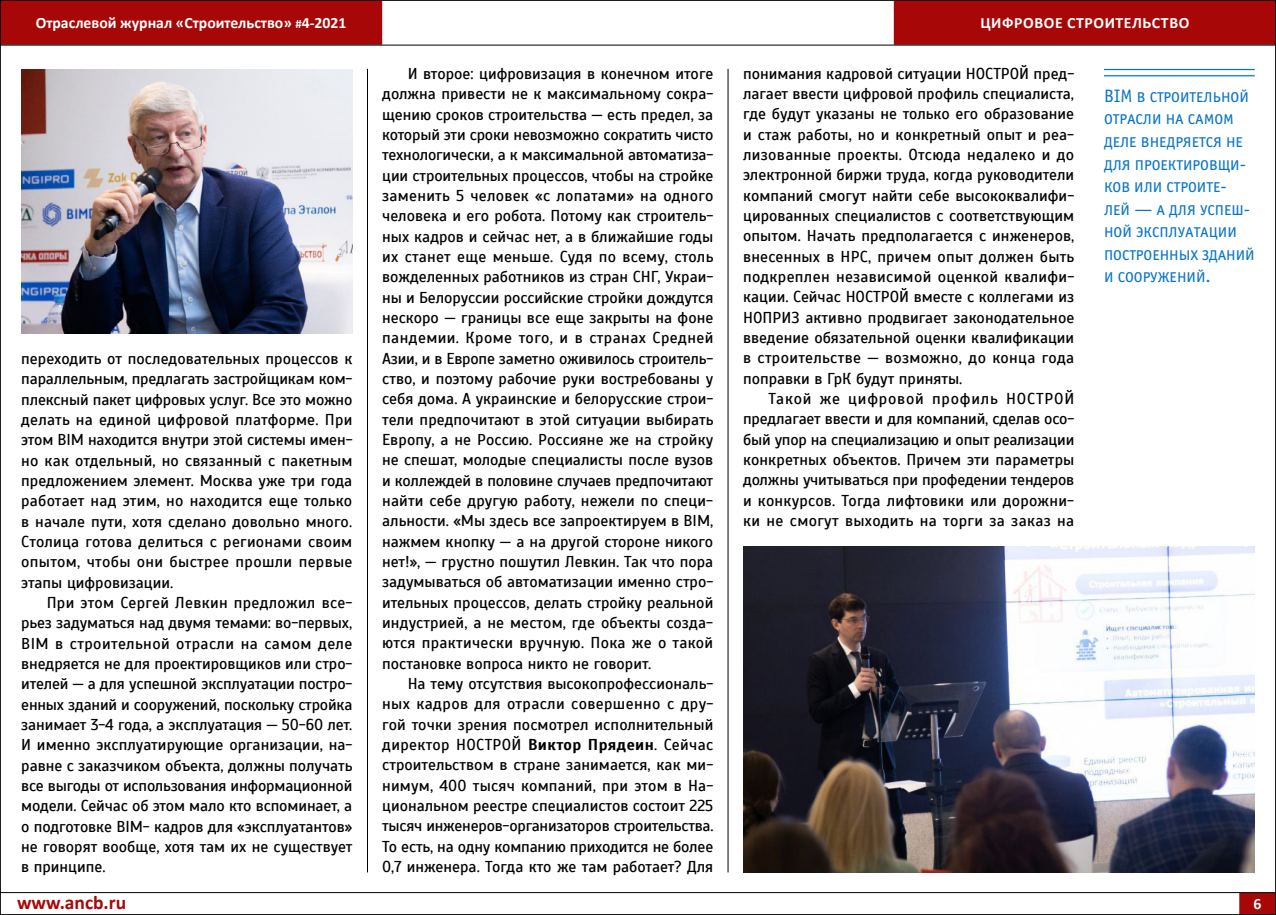
<style>
.page{position:relative;width:1276px;height:915px;background:#fff}
.page>*{position:absolute;margin:0;border:0;box-sizing:border-box;transform-origin:0 0}
.t1{font:700 19.5px "Calibri";color:#a80707}
.t2{font:18px/22.5px "Officina Sans Book SCC";color:#0975c9}
.t3{font:15.75px/20.2px "Scada";color:#000;text-align:justify}
.t4{font:700 15.75px "Calibri";color:#fff}
.s1{font-size:12.75px}
.s2{font-weight:700}
</style>
<div class="page">
<img style="left:21px;top:69px;width:331px;height:264px">
<img style="left:743px;top:546px;width:511px;height:325px">
<hr style="left:1104px;top:69px;width:150px;height:1px;background:#0975c9">
<hr style="left:1104px;top:75px;width:150px;height:1px;background:#0975c9">
<hr style="left:728px;top:69px;width:1px;height:803px;background:#000">
<hr style="left:367px;top:69px;width:1px;height:803px;background:#000">
<div style="left:0;top:1px;width:382px;height:44px;background:#a80707"></div>
<div style="left:894px;top:1px;width:382px;height:44px;background:#a80707"></div>
<hr style="left:0;top:0;width:1276px;height:1px;background:#000">
<hr style="left:0;top:45px;width:1276px;height:1px;background:#000">
<div style="left:1239px;top:892px;width:37px;height:21px;background:#a80707"></div>
<hr style="left:0;top:891px;width:1276px;height:1px;background:#000">
<hr style="left:0;top:913px;width:1276px;height:1px;background:#000">
<hr style="left:0;top:0;width:1px;height:914px;background:#000">
<hr style="left:1275px;top:0;width:1px;height:914px;background:#000">
<p class="t4" style="left:36px;top:12px;width:312px">Отраслевой журнал «Строительство» <span class="s1">#</span>4-2021</p>
<p class="t4" style="left:980px;top:12px;width:45px">Цифровое</p>
<p class="t4" style="left:1067px;top:12px;width:11px">строите</p>
<p class="t4" style="left:1132px;top:12px;width:30px">льство</p>
<p class="t3" style="left:21px;top:348px;width:333px">переходить от последовательных процессов к параллельным, предлагать застройщикам ком&shy;плексный пакет цифровых услуг. Все это можно делать на единой цифровой платформе. При этом BIM находится внутри этой системы имен&shy;но как отдельный, но связанный с пакетным предложением элемент. Москва уже три года работает над этим, но находится еще только в начале пути, хотя сделано довольно много.<br>Столица готова делиться с регионами своим опытом, чтобы они быстрее прошли первые этапы цифровизации.</p>
<p class="t3" style="left:21px;top:592px;width:333px;text-indent:26px">При этом Сергей Левкин предложил все&shy;рьез задуматься над двумя темами: во-первых, BIM в строительной отрасли на самом деле внедряется не для проектировщиков или стро&shy;ителей — а для успешной эксплуатации постро&shy;енных зданий и сооружений, поскольку стройка занимает 3-4 года, а эксплуатация — 50-60 лет.<br>И именно эксплуатирующие организации, на&shy;равне с заказчиком объекта, должны получать все выгоды от использования информационной модели. Сейчас об этом мало кто вспоминает, а о подготовке BIM- кадров для «эксплуатантов» не говорят вообще, хотя там их не существует в принципе.</p>
<p class="t3" style="left:382px;top:64px;width:333px;text-indent:26px">И второе: цифровизация в конечном итоге должна привести не к максимальному сокра&shy;щению сроков строительства — есть предел, за который эти сроки невозможно сократить чисто технологически, а к максимальной автоматиза&shy;ции строительных процессов, чтобы на стройке заменить 5 человек «с лопатами» на одного человека и его робота. Потому как строитель&shy;ных кадров и сейчас нет, а в ближайшие годы их станет еще меньше. Судя по всему, столь вожделенных работников из стран СНГ, Украи&shy;ны и Белоруссии российские стройки дождутся нескоро — границы все еще закрыты на фоне пандемии. Кроме того, и в странах Средней Азии, и в Европе заметно оживилось строитель&shy;ство, и поэтому рабочие руки востребованы у себя дома. А украинские и белорусские строи&shy;тели предпочитают в этой ситуации выбирать Европу, а не Россию. Россияне же на стройку не спешат, молодые специалисты после вузов и коллеждей в половине случаев предпочитают найти себе другую работу, нежели по специ&shy;альности. «Мы здесь все запроектируем в BIM, нажмем кнопку — а на другой стороне никого нет!», — грустно пошутил Левкин. Так что пора задумываться об автоматизации именно стро&shy;ительных процессов, делать стройку реальной индустрией, а не местом, где объекты созда&shy;ются практически вручную. Пока же о такой постановке вопроса никто не говорит.</p>
<p class="t3" style="left:382px;top:673px;width:333px;text-indent:26px">На тему отсутствия высокопрофессиональ&shy;ных кадров для отрасли совершенно с дру&shy;гой точки зрения посмотрел исполнительный директор НОСТРОЙ <span class="s2">Виктор Прядеин</span>. Сейчас строительством в стране занимается, как ми&shy;нимум, 400 тысяч компаний, при этом в На&shy;циональном реестре специалистов состоит 225 тысяч инженеров-организаторов строительства.<br>То есть, на одну компанию приходится не более 0,7 инженера. Тогда кто же там работает? Для</p>
<p class="t3" style="left:743px;top:63px;width:333px">понимания кадровой ситуации НОСТРОЙ пред&shy;лагает ввести цифровой профиль специалиста, где будут указаны не только его образование и стаж работы, но и конкретный опыт и реа&shy;лизованные проекты. Отсюда недалеко и до электронной биржи труда, когда руководители компаний смогут найти себе высококвалифи&shy;цированных специалистов с соответствующим опытом. Начать предполагается с инженеров, внесенных в НРС, причем опыт должен быть подкреплен независимой оценкой квалифи&shy;кации. Сейчас НОСТРОЙ вместе с коллегами из НОПРИЗ активно продвигает законодательное введение обязательной оценки квалификации в строительстве — возможно, до конца года поправки в ГрК будут приняты.</p>
<p class="t3" style="left:743px;top:388px;width:333px;text-indent:26px">Такой же цифровой профиль НОСТРОЙ предлагает ввести и для компаний, сделав осо&shy;бый упор на специализацию и опыт реализации конкретных объектов. Причем эти параметры должны учитываться при профедении тендеров и конкурсов. Тогда лифтовики или дорожни&shy;ки не смогут выходить на торги за заказ на</p>
<p class="t2" style="left:1104px;top:85px;width:152px">BIM в строительной отрасли на самом деле внедряется не для проектировщи&shy;ков или строите&shy;лей — а для успеш&shy;ной эксплуатации построенных зданий и сооружений.</p>
<p class="t1" style="left:17px;top:889px;width:111px">www.ancb.ru</p>
<p class="t4" style="left:1253px;top:892px;width:9px">6</p>
</div>
